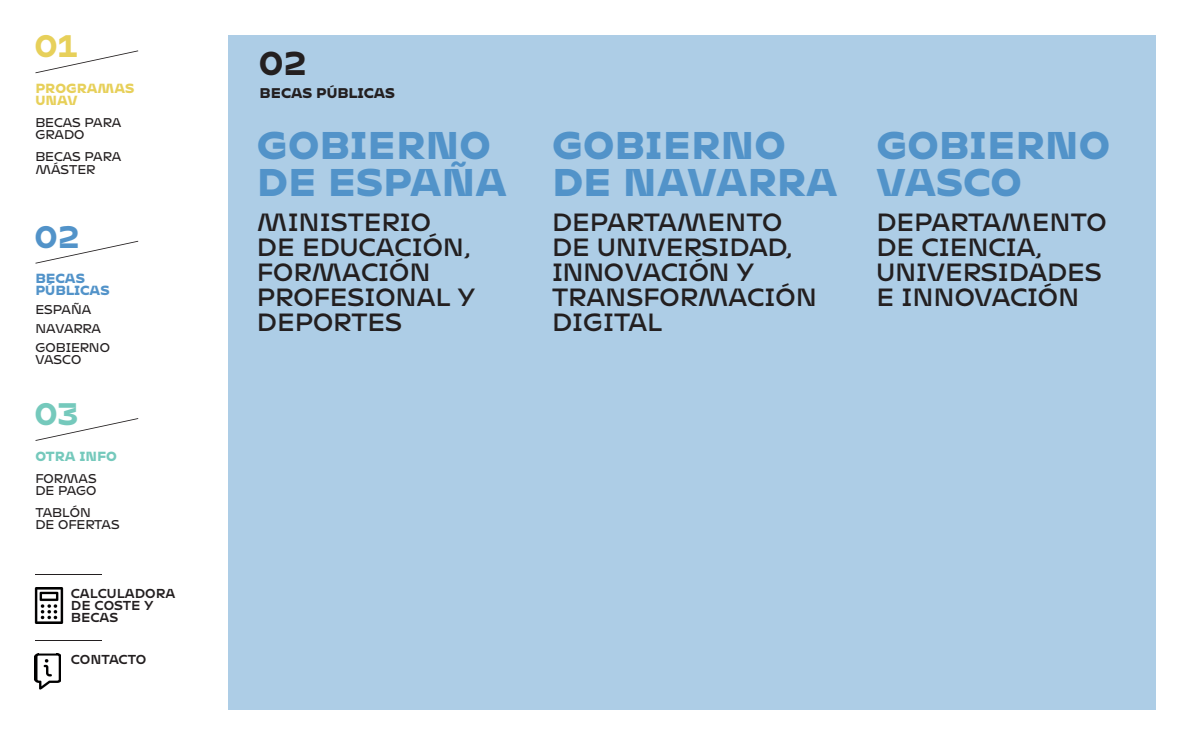
<style>
.page{position:relative;width:1191px;height:745px;background:#fff}
.page>*{position:absolute;margin:0;border:0;box-sizing:border-box;transform-origin:0 0}
.t1{font:900 37.5px/36.2px "Mohol";color:#5293c9}
.t2{font:700 32.5px "Mohol";color:#231f20}
.t3{font:700 30.62px "Mohol";color:#e7d05a}
.t4{font:700 30.62px "Mohol";color:#5293c9}
.t5{font:700 30.62px "Mohol";color:#75c9bc}
.t6{font:300 25px/25px "Mohol";color:#231f20}
.t7{font:900 13.62px "Mohol";color:#231f20}
.t8{font:100 12.88px/12.1px "Mohol";color:#231f20}
.t9{font:12.88px/12.1px "Mohol";color:#231f20}
.t10{font:900 12.88px/12.1px "Mohol";color:#e7d05a}
.t11{font:900 12.88px/12.1px "Mohol";color:#5293c9}
.t12{font:900 12.88px "Mohol";color:#75c9bc}
</style>
<div class="page">
<div style="left:228px;top:35px;width:927px;height:674px;background:#adcde6"></div>
<svg style="left:35px;top:241px;width:103px;height:22px"></svg>
<svg style="left:36px;top:418px;width:102px;height:22px"></svg>
<svg style="left:35px;top:50px;width:103px;height:23px"></svg>
<hr style="left:35px;top:573px;width:67px;height:1px;background:#231f20">
<hr style="left:35px;top:639px;width:67px;height:1px;background:#231f20">
<img style="left:34px;top:587px;width:30px;height:36px">
<img style="left:35px;top:653px;width:26px;height:36px">
<img style="left:39px;top:657px;width:18px;height:21px">
<p class="t3" style="left:35px;top:28px;width:44px">01</p>
<p class="t10" style="left:35px;top:82px;width:101px">PROGRAMAS<br>UNAV</p>
<p class="t8" style="left:35px;top:118px;width:87px">BECAS PARA<br>GRADO</p>
<p class="t8" style="left:35px;top:152px;width:87px">BECAS PARA<br>MÁSTER</p>
<p class="t4" style="left:35px;top:218px;width:46px">02</p>
<p class="t11" style="left:35px;top:272px;width:76px">BECAS<br>PÚBLICAS</p>
<p class="t8" style="left:35px;top:301px;width:76px;line-height:18.8px">ESPAÑA<br>NAVARRA<br>GOBIERNO</p>
<p class="t8" style="left:35px;top:354px;width:47px">VASCO</p>
<p class="t5" style="left:35px;top:395px;width:45px">03</p>
<p class="t12" style="left:35px;top:447px;width:83px">OTRA INFO</p>
<p class="t8" style="left:35px;top:473px;width:63px">FORMAS<br>DE PAGO</p>
<p class="t8" style="left:35px;top:507px;width:86px">TABLÓN<br>DE OFERTAS</p>
<p class="t9" style="left:71px;top:587px;width:106px">CALCULADORA<br>DE COSTE Y<br>BECAS</p>
<p class="t9" style="left:71px;top:653px;width:77px">CONTACTO</p>
<h2 class="t2" style="left:259px;top:43px;width:49px">02</h2>
<p class="t7" style="left:260px;top:85px;width:137px">BECAS PÚBLICAS</p>
<h1 class="t1" style="left:257px;top:127px;width:251px">GOBIERNO<br>DE ESPAÑA</h1>
<p class="t6" style="left:257px;top:212px;width:219px">MINISTERIO<br>DE EDUCACIÓN,<br>FORMACIÓN<br>PROFESIONAL Y<br>DEPORTES</p>
<h1 class="t1" style="left:552px;top:127px;width:287px">GOBIERNO<br>DE NAVARRA</h1>
<p class="t6" style="left:552px;top:212px;width:266px">DEPARTAMENTO<br>DE UNIVERSIDAD,<br>INNOVACIÓN Y<br>TRANSFORMACIÓN<br>DIGITAL</p>
<h1 class="t1" style="left:876px;top:127px;width:235px">GOBIERNO<br>VASCO</h1>
<p class="t6" style="left:876px;top:212px;width:232px">DEPARTAMENTO<br>DE CIENCIA,<br>UNIVERSIDADES<br>E INNOVACIÓN</p>
</div>
